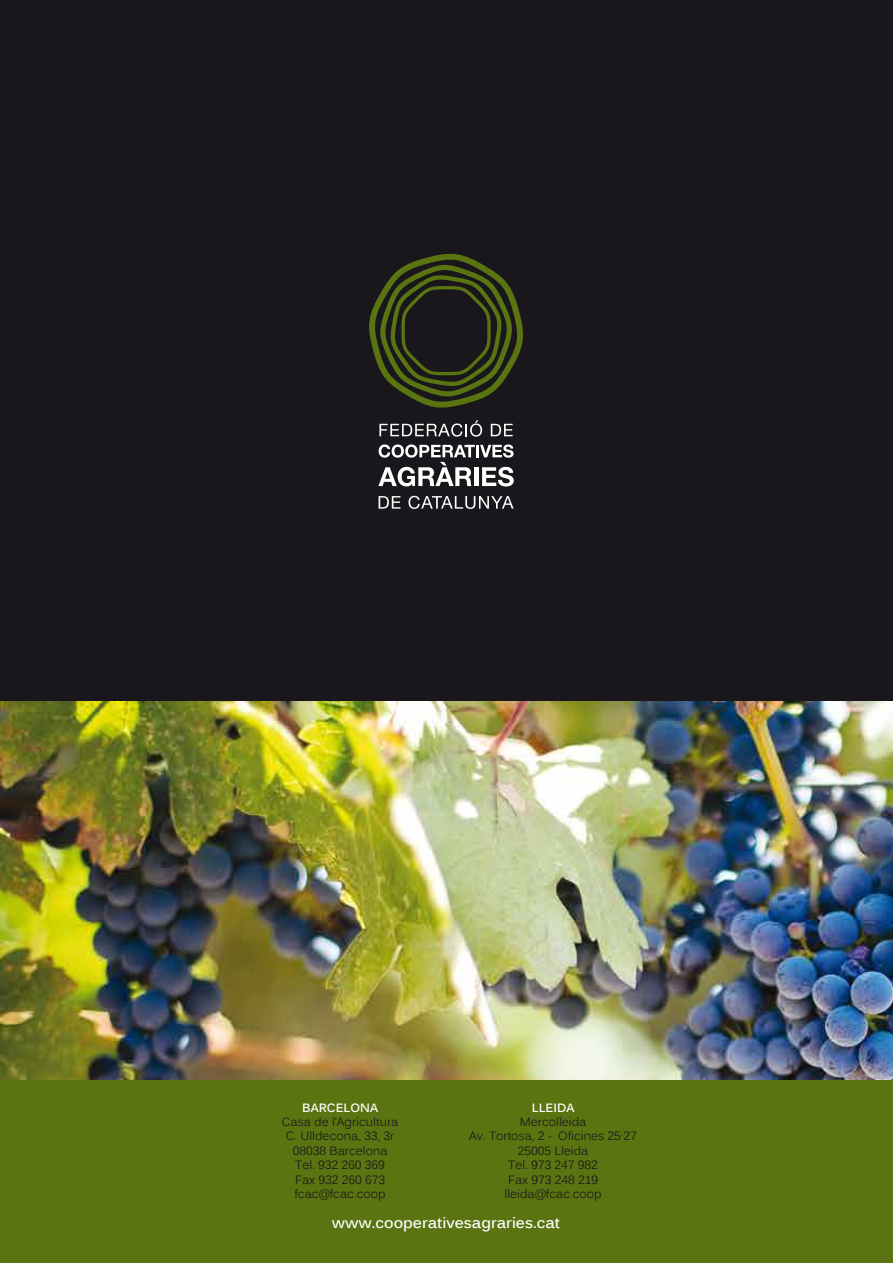
<style>
.page{position:relative;width:893px;height:1263px;background:#fff}
.page>*{position:absolute;margin:0;border:0;box-sizing:border-box;transform-origin:0 0}
.t1{font:700 15px "Kalinga";color:#fff}
.t2{font:12px/14.4px "Kalinga";color:#1a171c;text-align:center}
.t3{font:700 12px "Kalinga";color:#fff}
</style>
<div class="page">
<img style="left:0;top:701px;width:893px;height:379px">
<div style="left:0;top:1080px;width:893px;height:183px;background:#5a7411"></div>
<div style="left:0;top:0;width:893px;height:701px;background:#1a171c"></div>
<svg style="left:369px;top:253px;width:154px;height:155px"></svg>
<svg style="left:379px;top:420px;width:103px;height:17px"></svg>
<svg style="left:491px;top:424px;width:22px;height:12px"></svg>
<svg style="left:378px;top:444px;width:136px;height:42px"></svg>
<svg style="left:379px;top:496px;width:21px;height:13px"></svg>
<svg style="left:408px;top:496px;width:106px;height:13px"></svg>
<p class="t3" style="left:302px;top:1099px;width:77px">BARCELONA</p>
<p class="t2" style="left:282px;top:1116px;width:118px">Casa de l’Agricultura<br>C. Ulldecona, 33, 3r<br>08038 Barcelona<br>Tel. 932 260 369<br>Fax 932 260 673 fcac@fcac.coop</p>
<p class="t3" style="left:532px;top:1099px;width:44px">LLEIDA</p>
<p class="t2" style="left:469px;top:1116px;width:169px">Mercolleida<br>Av. Tortosa, 2 - Oficines 25·27<br>25005 Lleida<br>Tel. 973 247 982<br>Fax 973 248 219 lleida@fcac.coop</p>
<p class="t1" style="left:332px;top:1213px;width:230px">www.cooperativesagraries.cat</p>
</div>
